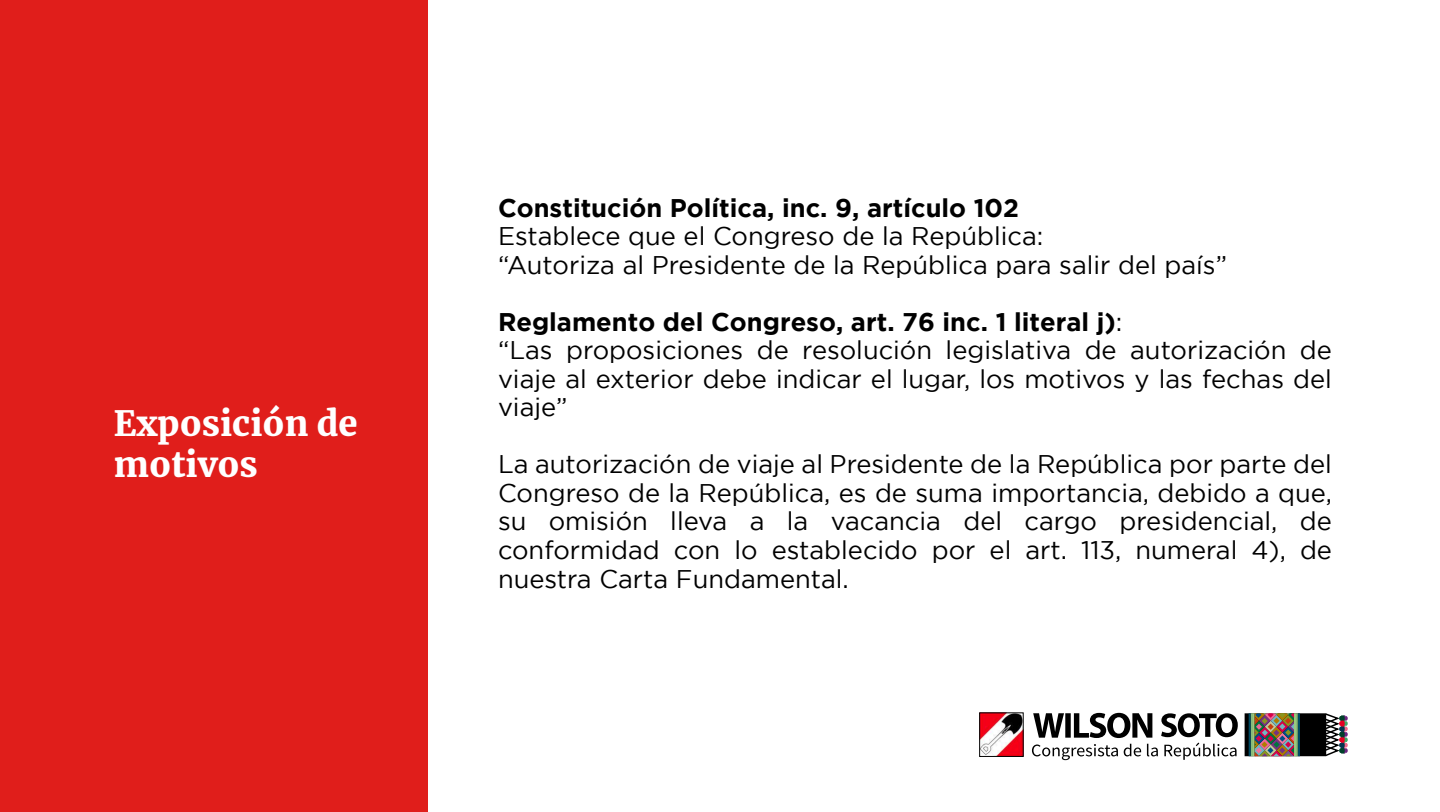
<style>
.page{position:relative;width:1440px;height:812px;background:#fff}
.page>*{position:absolute;margin:0;border:0;box-sizing:border-box;transform-origin:0 0}
.t1{font:900 34.5px/41.4px "Merriweather";color:#fff}
.t2{font:25.5px/28.5px "Gotham";color:#000}
.t3{font:700 25.5px "Gotham";color:#000}
.s1{font-weight:700}
</style>
<div class="page">
<div style="left:0;top:0;width:428px;height:812px;background:#e01e1b"></div>
<div style="left:1245px;top:713px;width:81px;height:43px;background:#000"></div>
<hr style="left:1298px;top:713px;width:2px;height:43px;background:#004b63">
<hr style="left:1296px;top:713px;width:2px;height:43px;background:#86bc7c">
<hr style="left:1294px;top:713px;width:2px;height:43px;background:#9ec87c">
<hr style="left:1249px;top:713px;width:2px;height:43px;background:#004b63">
<hr style="left:1251px;top:713px;width:2px;height:43px;background:#86bc7c">
<hr style="left:1253px;top:713px;width:2px;height:43px;background:#9ec87c">
<svg style="left:1255px;top:713px;width:39px;height:43px;background:#87635c"></svg>
<svg style="left:1324px;top:713px;width:24px;height:44px"></svg>
<img style="left:981px;top:714px;width:40px;height:40px">
<div style="left:979px;top:712px;width:44px;height:44px;border:1px solid #000"></div>
<svg style="left:1032px;top:712px;width:206px;height:48px"></svg>
<h1 class="t1" style="left:114px;top:401px;width:245px">Exposición de motivos</h1>
<p class="t3" style="left:498px;top:193px;width:523px">Constitución Política, inc. 9, artículo 102</p>
<p class="t2" style="left:498px;top:221px;width:731px">Establece que el Congreso de la República:<br>“Autoriza al Presidente de la República para salir del país”</p>
<p class="t2" style="left:498px;top:307px;width:836px"><span class="s1">Reglamento del Congreso, art. 76 inc. 1 literal j)</span>:<br>“Las proposiciones de resolución legislativa de autorización de viaje al exterior debe indicar el lugar, los motivos y las fechas del viaje”</p>
<p class="t2" style="left:498px;top:449px;width:836px;text-align:justify">La autorización de viaje al Presidente de la República por parte del Congreso de la República, es de suma importancia, debido a que, su omisión lleva a la vacancia del cargo presidencial, de conformidad con lo establecido por el art. 113, numeral 4), de nuestra Carta Fundamental.</p>
</div>
